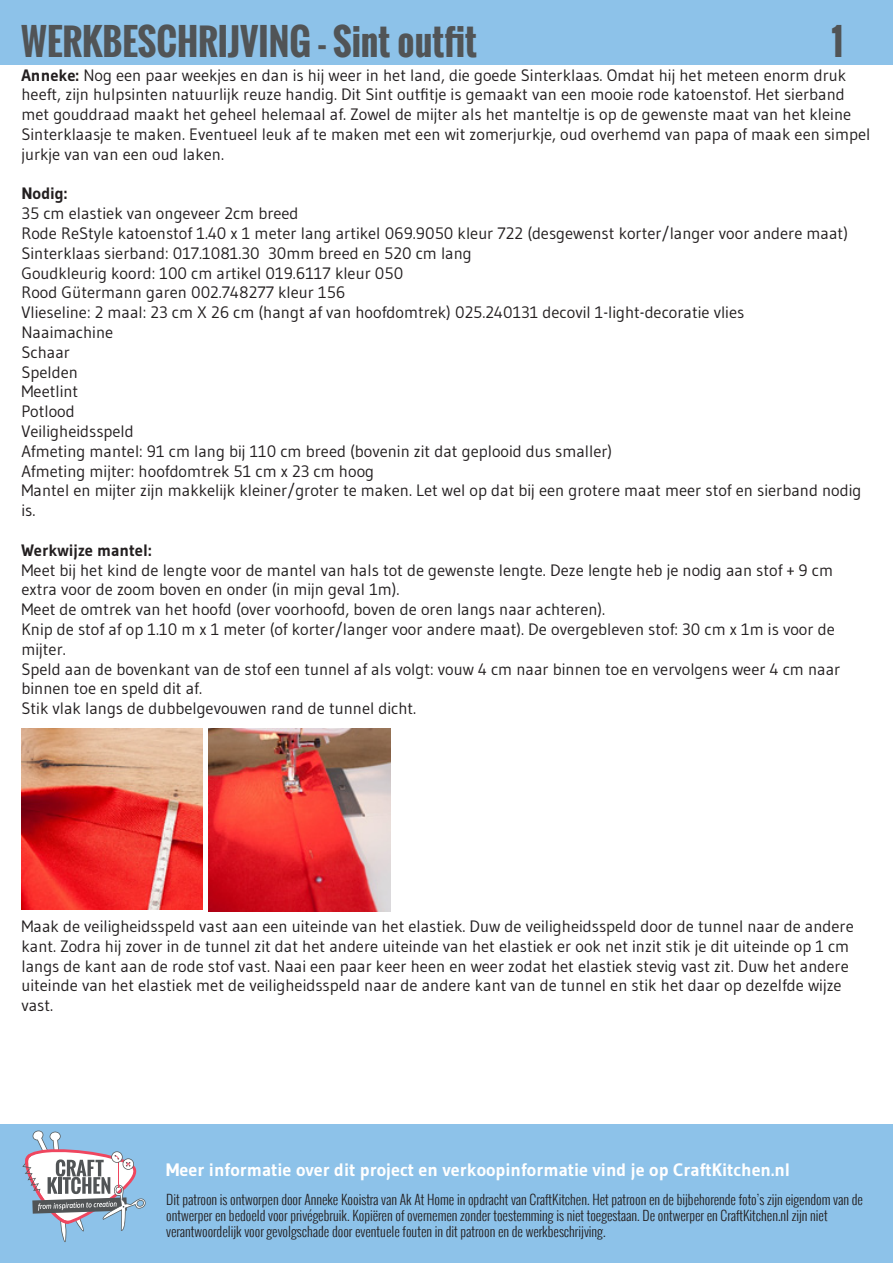
<style>
.page{position:relative;width:893px;height:1263px;background:#fff}
.page>*{position:absolute;margin:0;border:0;box-sizing:border-box;transform-origin:0 0}
.t1{font:700 36px "Oswald";color:#515456}
.t2{font:700 18px "Gudea";color:#fff}
.t3{font:16.5px/19.8px "Gudea";color:#231f20}
.t4{font:700 16.5px "Gudea";color:#231f20}
.t5{font:300 13.5px/16.2px "Oswald";color:#231f20}
.s1{font-weight:700}
</style>
<div class="page">
<div style="left:0;top:1125px;width:893px;height:138px;background:#8dc2e9"></div>
<div style="left:0;top:0;width:893px;height:64px;background:#8dc2e9"></div>
<svg style="left:22px;top:1130px;width:124px;height:112px"></svg>
<img style="left:21px;top:729px;width:182px;height:181px">
<img style="left:208px;top:729px;width:183px;height:182px">
<p class="t1" style="left:21px;top:14px;width:457px">WERKBESCHRIJVING - Sint outfit</p>
<p class="t1" style="left:831px;top:14px;width:13px">1</p>
<p class="t3" style="left:21px;top:65px;width:831px"><span class="s1">Anneke:</span> Nog een paar weekjes en dan is hij weer in het land, die goede Sinterklaas. Omdat hij het meteen enorm druk heeft, zijn hulpsinten natuurlijk reuze handig. Dit Sint outfitje is gemaakt van een mooie rode katoenstof. Het sierband met gouddraad maakt het geheel helemaal af. Zowel de mijter als het manteltje is op de gewenste maat van het kleine</p>
<p class="t3" style="left:21px;top:124px;width:850px">Sinterklaasje te maken. Eventueel leuk af te maken met een wit zomerjurkje, oud overhemd van papa of maak een simpel jurkje van van een oud laken.</p>
<p class="t4" style="left:21px;top:183px;width:48px">Nodig:</p>
<p class="t3" style="left:21px;top:203px;width:279px">35 cm elastiek van ongeveer 2cm breed</p>
<p class="t3" style="left:21px;top:223px;width:828px">Rode ReStyle katoenstof 1.40 x 1 meter lang artikel 069.9050 kleur 722 (desgewenst korter/langer voor andere maat)</p>
<p class="t3" style="left:21px;top:243px;width:452px">Sinterklaas sierband: 017.1081.30 30mm breed en 520 cm lang</p>
<p class="t3" style="left:21px;top:263px;width:383px">Goudkleurig koord: 100 cm artikel 019.6117 kleur 050</p>
<p class="t3" style="left:21px;top:282px;width:325px">Rood Gütermann garen 002.748277 kleur 156</p>
<p class="t3" style="left:21px;top:302px;width:724px">Vlieseline: 2 maal: 23 cm X 26 cm (hangt af van hoofdomtrek) 025.240131 decovil 1-light-decoratie vlies</p>
<p class="t3" style="left:21px;top:322px;width:93px">Naaimachine</p>
<p class="t3" style="left:21px;top:342px;width:50px">Schaar</p>
<p class="t3" style="left:21px;top:362px;width:58px">Spelden</p>
<p class="t3" style="left:21px;top:381px;width:58px">Meetlint</p>
<p class="t3" style="left:21px;top:401px;width:55px">Potlood</p>
<p class="t3" style="left:21px;top:421px;width:114px">Veiligheidsspeld</p>
<p class="t3" style="left:21px;top:441px;width:592px">Afmeting mantel: 91 cm lang bij 110 cm breed (bovenin zit dat geplooid dus smaller)</p>
<p class="t3" style="left:21px;top:461px;width:354px">Afmeting mijter: hoofdomtrek 51 cm x 23 cm hoog</p>
<p class="t3" style="left:21px;top:480px;width:841px">Mantel en mijter zijn makkelijk kleiner/groter te maken. Let wel op dat bij een grotere maat meer stof en sierband nodig is.</p>
<p class="t4" style="left:21px;top:540px;width:132px">Werkwijze mantel:</p>
<p class="t3" style="left:21px;top:560px;width:813px">Meet bij het kind de lengte voor de mantel van hals tot de gewenste lengte. Deze lengte heb je nodig aan stof + 9 cm extra voor de zoom boven en onder (in mijn geval 1m).</p>
<p class="t3" style="left:21px;top:599px;width:585px">Meet de omtrek van het hoofd (over voorhoofd, boven de oren langs naar achteren).</p>
<p class="t3" style="left:21px;top:619px;width:815px">Knip de stof af op 1.10 m x 1 meter (of korter/langer voor andere maat). De overgebleven stof: 30 cm x 1m is voor de mijter.</p>
<p class="t3" style="left:21px;top:659px;width:820px">Speld aan de bovenkant van de stof een tunnel af als volgt: vouw 4 cm naar binnen toe en vervolgens weer 4 cm naar binnen toe en speld dit af.</p>
<p class="t3" style="left:21px;top:698px;width:396px">Stik vlak langs de dubbelgevouwen rand de tunnel dicht.</p>
<p class="t3" style="left:21px;top:916px;width:834px">Maak de veiligheidsspeld vast aan een uiteinde van het elastiek. Duw de veiligheidsspeld door de tunnel naar de andere kant. Zodra hij zover in de tunnel zit dat het andere uiteinde van het elastiek er ook net inzit stik je dit uiteinde op 1 cm langs de kant aan de rode stof vast. Naai een paar keer heen en weer zodat het elastiek stevig vast zit. Duw het andere uiteinde van het elastiek met de veiligheidsspeld naar de andere kant van de tunnel en stik het daar op dezelfde wijze vast.</p>
<p class="t2" style="left:166px;top:1159px;width:626px">Meer informatie over dit project en verkoopinformatie vind je op CraftKitchen.nl</p>
<p class="t5" style="left:166px;top:1191px;width:698px">Dit patroon is ontworpen door Anneke Kooistra van Ak At Home in opdracht van CraftKitchen. Het patroon en de bijbehorende foto’s zijn eigendom van de ontwerper en bedoeld voor privégebruik. Kopiëren of overnemen zonder toestemming is niet toegestaan. De ontwerper en CraftKitchen.nl zijn niet</p>
<p class="t5" style="left:166px;top:1223px;width:441px">verantwoordelijk voor gevolgschade door eventuele fouten in dit patroon en de werkbeschrijving.</p>
</div>
